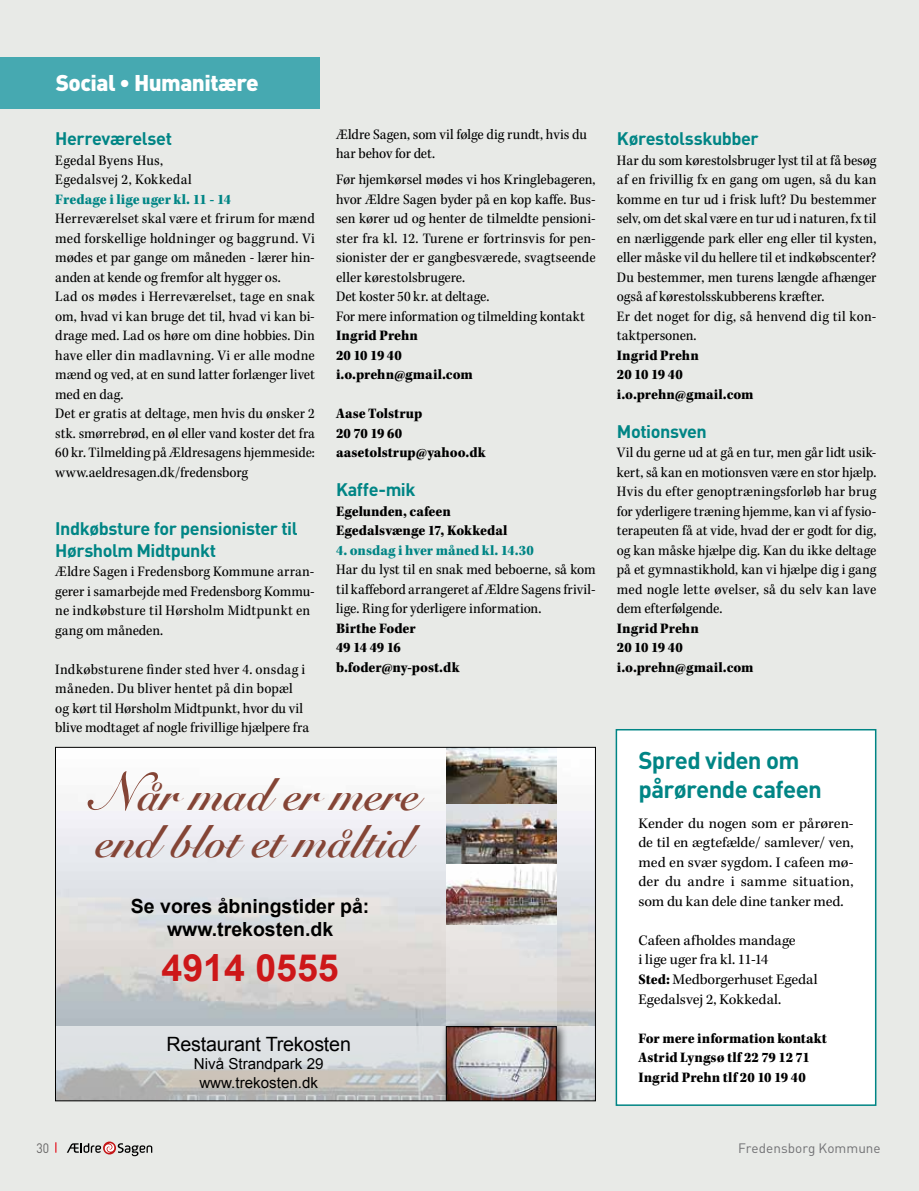
<style>
.page{position:relative;width:919px;height:1191px;background:#fff}
.page>*{position:absolute;margin:0;border:0;box-sizing:border-box;transform-origin:0 0}
.t1{font:45.45px/47.8px "Snell Roundhand Bold Script";color:#844435}
.t2{font:700 37.5px "Arial";color:#cd1719}
.t3{font:700 24px/28.8px "DINOT";letter-spacing:-.03em;color:#008585}
.t4{font:900 22.5px "DINOT";letter-spacing:-.025em;color:#fff}
.t5{font:19.65px "Arial";letter-spacing:-.01em;color:#000}
.t6{font:700 19.5px/23.4px "Arial";color:#000;text-align:center}
.t7{font:700 18px/21.6px "DINOT";letter-spacing:-.025em;color:#008585}
.t8{font:15.15px/18.1px "Arial";color:#000;text-align:center}
.t9{font:15px/19.5px "Kepler Std Scn";letter-spacing:.005em;color:#000}
.t10{font:15px/19.5px "Kepler Std Black Scn";color:#000}
.t11{font:15px/19.5px "Kepler Std";color:#000;text-align:justify}
.t12{font:15px "Kepler Std Black Scn";color:#008585}
.t13{font:13.5px "DIN";color:#717174}
.t14{font:13.5px "DIN";color:#646363;scale:.9 1}
.s1{font-size:52.95px}
.s2{font-family:"Kepler Std Black Scn"}
</style>
<div class="page">
<div style="left:0;top:0;width:918px;height:1191px;background:#e8eae7"></div>
<div style="left:0;top:57px;width:319px;height:51px;background:#46a9b1"></div>
<svg style="left:103px;top:1141px;width:13px;height:13px"></svg>
<svg style="left:67px;top:1143px;width:85px;height:13px"></svg>
<img style="left:57px;top:749px;width:536px;height:277px">
<svg style="left:57px;top:1026px;width:536px;height:73px;fill:#dbe0e2"></svg>
<svg style="left:446px;top:925px;width:110px;height:96px;fill:#e3dfdf"></svg>
<img style="left:446px;top:749px;width:110px;height:176px">
<div style="left:440px;top:1021px;width:128px;height:79px;background:#000;opacity:.75"></div>
<img style="left:446px;top:1026px;width:110px;height:73px">
<div style="left:616px;top:729px;width:259px;height:376px;background:#fff"></div>
<div style="left:615px;top:729px;width:261px;height:377px;border:2px solid #008585"></div>
<h3 class="t4" style="left:56px;top:68px;width:205px">Social • Humanitære</h3>
<p class="t7" style="left:55px;top:127px;width:118px">Herreværelset</p>
<p class="t9" style="left:55px;top:151px;width:138px">Egedal Byens Hus,<br>Egedalsvej 2, Kokkedal</p>
<p class="t12" style="left:55px;top:190px;width:177px">Fredage i lige uger kl. 11 - 14</p>
<p class="t9" style="left:55px;top:209px;width:261px">Herreværelset skal være et frirum for mænd med forskellige holdninger og baggrund. Vi mødes et par gange om måneden - lærer hin&shy;anden at kende og fremfor alt hygger os.<br>Lad os mødes i Herreværelset, tage en snak om, hvad vi kan bruge det til, hvad vi kan bi&shy;drage med. Lad os høre om dine hobbies. Din have eller din madlavning. Vi er alle modne mænd og ved, at en sund latter forlænger livet med en dag.<br>Det er gratis at deltage, men hvis du ønsker 2 stk. smørrebrød, en øl eller vand koster det fra 60 kr. Tilmelding på Ældresagens hjemmeside: www.aeldresagen.dk/fredensborg</p>
<p class="t7" style="left:55px;top:517px;width:244px">Indkøbsture for pensionister til<br>Hørsholm Midtpunkt</p>
<p class="t9" style="left:55px;top:562px;width:261px">Ældre Sagen i Fredensborg Kommune arran&shy;gerer i samarbejde med Fredensborg Kommu&shy;ne indkøbsture til Hørsholm Midtpunkt en gang om måneden.</p>
<p class="t9" style="left:55px;top:660px;width:255px">Indkøbsturene finder sted hver 4. onsdag i måneden. Du bliver hentet på din bopæl og kørt til Hørsholm Midtpunkt, hvor du vil blive modtaget af nogle frivillige hjælpere fra</p>
<p class="t9" style="left:336px;top:125px;width:252px">Ældre Sagen, som vil følge dig rundt, hvis du har behov for det.</p>
<p class="t9" style="left:336px;top:170px;width:261px">Før hjemkørsel mødes vi hos Kringlebageren, hvor Ældre Sagen byder på en kop kaffe. Bus&shy;sen kører ud og henter de tilmeldte pensioni&shy;ster fra kl. 12. Turene er fortrinsvis for pen&shy;sionister der er gangbesværede, svagtseende eller kørestolsbrugere.<br>Det koster 50 kr. at deltage.<br>For mere information og tilmelding kontakt</p>
<p class="t10" style="left:336px;top:326px;width:138px">Ingrid Prehn<br>20 10 19 40 i.o.prehn@gmail.com</p>
<p class="t10" style="left:336px;top:404px;width:151px">Aase Tolstrup<br>20 70 19 60 aasetolstrup@yahoo.dk</p>
<p class="t7" style="left:336px;top:478px;width:81px">Kaffe-mik</p>
<p class="t10" style="left:336px;top:502px;width:173px">Egelunden, cafeen<br>Egedalsvænge 17, Kokkedal</p>
<p class="t12" style="left:336px;top:541px;width:199px">4. onsdag i hver måned kl. 14.30</p>
<p class="t9" style="left:336px;top:560px;width:261px;text-align:justify">Har du lyst til en snak med beboerne, så kom til kaffebord arrangeret af Ældre Sagens frivil&shy;lige. Ring for yderligere information.</p>
<p class="t10" style="left:336px;top:619px;width:125px">Birthe Foder<br>49 14 49 16 b.foder@ny-post.dk</p>
<h1 class="t1" style="left:95px;top:771px;width:325px"><span class="s1">N</span>år mad er mere end blot et måltid</h1>
<h3 class="t6" style="left:131px;top:894px;width:240px">Se vores åbningstider på: www.trekosten.dk</h3>
<h2 class="t2" style="left:161px;top:941px;width:179px">4914 0555</h2>
<h3 class="t5" style="left:166px;top:1031px;width:186px">Restaurant Trekosten</h3>
<p class="t8" style="left:194px;top:1055px;width:131px">Nivå Strandpark 29 www.trekosten.dk</p>
<p class="t7" style="left:617px;top:127px;width:143px">Kørestolsskubber</p>
<p class="t9" style="left:617px;top:151px;width:261px">Har du som kørestolsbruger lyst til at få besøg af en frivillig fx en gang om ugen, så du kan komme en tur ud i frisk luft? Du bestemmer selv, om det skal være en tur ud i naturen, fx til en nærliggende park eller eng eller til kysten, eller måske vil du hellere til et indkøbscenter?<br>Du bestemmer, men turens længde afhænger også af kørestolsskubberens kræfter.<br>Er det noget for dig, så henvend dig til kon&shy;taktpersonen.</p>
<p class="t10" style="left:617px;top:346px;width:138px">Ingrid Prehn<br>20 10 19 40 i.o.prehn@gmail.com</p>
<p class="t7" style="left:617px;top:420px;width:91px">Motionsven</p>
<p class="t9" style="left:617px;top:443px;width:261px;text-align:justify">Vil du gerne ud at gå en tur, men går lidt usik&shy;kert, så kan en motionsven være en stor hjælp.<br>Hvis du efter genoptræningsforløb har brug for yderligere træning hjemme, kan vi af fysio&shy;terapeuten få at vide, hvad der er godt for dig, og kan måske hjælpe dig. Kan du ikke deltage på et gymnastikhold, kan vi hjælpe dig i gang med nogle lette øvelser, så du selv kan lave dem efterfølgende.</p>
<p class="t10" style="left:617px;top:619px;width:138px">Ingrid Prehn<br>20 10 19 40 i.o.prehn@gmail.com</p>
<h3 class="t3" style="left:638px;top:745px;width:185px">Spred viden om pårørende cafeen</h3>
<p class="t11" style="left:638px;top:814px;width:217px">Kender du nogen som er pårøren&shy;de til en ægtefælde/ samlever/ ven, med en svær sygdom. I cafeen mø&shy;der du andre i samme situation, som du kan dele dine tanker med.</p>
<p class="t11" style="left:638px;top:931px;width:181px;text-align:left">Cafeen afholdes mandage<br>i lige uger fra kl. 11-14<br><span class="s2">Sted:</span> Medborgerhuset Egedal<br>Egedalsvej 2, Kokkedal.</p>
<p class="t10" style="left:638px;top:1028px;width:190px">For mere information kontakt<br>Astrid Lyngsø tlf 22 79 12 71<br>Ingrid Prehn tlf 20 10 19 40</p>
<p class="t14" style="left:37px;top:1139px;width:16px">30</p>
<p class="t13" style="left:738px;top:1139px;width:144px">Fredensborg Kommune</p>
</div>
